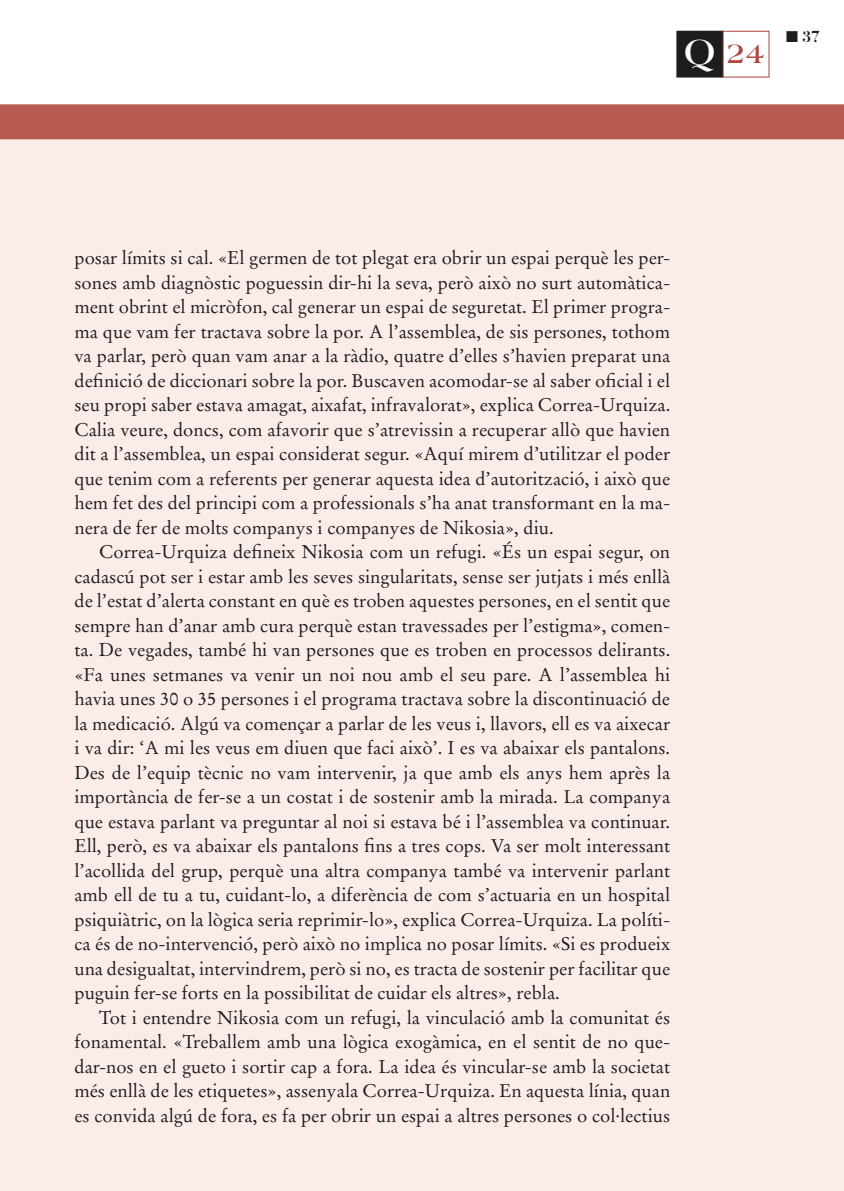
<style>
.page{position:relative;width:844px;height:1191px;background:#fff}
.page>*{position:absolute;margin:0;border:0;box-sizing:border-box;transform-origin:0 0}
.t1{font:700 29.57px "Americana BT";color:#ad473d}
.Reportaje_txt{font:18.38px/24.5px "Stempel Garamond LT Std";color:#1d1d1b;text-align:justify}
.t2{font:700 15.75px "Bauer Bodoni Std";color:#1d1d1b}
.s1{font-size:38.85px;color:#fff}
</style>
<div class="page">
<div style="left:0;top:139px;width:843px;height:1052px;background:#fbecea"></div>
<div style="left:0;top:104px;width:843px;height:35px;background:#b75a4f"></div>
<div style="left:676px;top:31px;width:46px;height:46px;background:#1d1d1b"></div>
<div style="left:676px;top:31px;width:46px;height:46px;border:1px solid #1d1d1b"></div>
<div style="left:722px;top:31px;width:47px;height:46px;background:#fff;border:1px solid #ad473d"></div>
<h1 class="t1" style="left:683px;top:35px;width:83px"><span class="s1">Q</span> 24</h1>
<p class="t2" style="left:785px;top:27px;width:35px">■ 37</p>
<p class="Reportaje_txt" style="left:74px;top:246px;width:597px">posar límits si cal. «El germen de tot plegat era obrir un espai perquè les per&shy;sones amb diagnòstic poguessin dir-hi la seva, però això no surt automàtica&shy;ment obrint el micròfon, cal generar un espai de seguretat. El primer progra&shy;ma que vam fer tractava sobre la por. A l’assemblea, de sis persones, tothom va parlar, però quan vam anar a la ràdio, quatre d’elles s’havien preparat una definició de diccionari sobre la por. Buscaven acomodar-se al saber oficial i el seu propi saber estava amagat, aixafat, infravalorat», explica Correa-Urquiza.<br>Calia veure, doncs, com afavorir que s’atrevissin a recuperar allò que havien dit a l’assemblea, un espai considerat segur. «Aquí mirem d’utilitzar el poder que tenim com a referents per generar aquesta idea d’autorització, i això que hem fet des del principi com a professionals s’ha anat transformant en la ma&shy;nera de fer de molts companys i companyes de Nikosia», diu.</p>
<p class="Reportaje_txt" style="left:74px;top:540px;width:597px;text-indent:25px">Correa-Urquiza defineix Nikosia com un refugi. «És un espai segur, on cadascú pot ser i estar amb les seves singularitats, sense ser jutjats i més enllà de l’estat d’alerta constant en què es troben aquestes persones, en el sentit que sempre han d’anar amb cura perquè estan travessades per l’estigma», comen&shy;ta. De vegades, també hi van persones que es troben en processos delirants. «Fa unes setmanes va venir un noi nou amb el seu pare. A l’assemblea hi havia unes 30 o 35 persones i el programa tractava sobre la discontinuació de la medicació. Algú va començar a parlar de les veus i, llavors, ell es va aixecar i va dir: ‘A mi les veus em diuen que faci això’. I es va abaixar els pantalons.<br>Des de l’equip tècnic no vam intervenir, ja que amb els anys hem après la importància de fer-se a un costat i de sostenir amb la mirada. La companya que estava parlant va preguntar al noi si estava bé i l’assemblea va continuar.<br>Ell, però, es va abaixar els pantalons fins a tres cops. Va ser molt interessant l’acollida del grup, perquè una altra companya també va intervenir parlant amb ell de tu a tu, cuidant-lo, a diferència de com s’actuaria en un hospital psiquiàtric, on la lògica seria reprimir-lo», explica Correa-Urquiza. La políti&shy;ca és de no-intervenció, però això no implica no posar límits. «Si es produeix una desigualtat, intervindrem, però si no, es tracta de sostenir per facilitar que puguin fer-se forts en la possibilitat de cuidar els altres», rebla.</p>
<p class="Reportaje_txt" style="left:74px;top:1005px;width:597px;text-indent:25px">Tot i entendre Nikosia com un refugi, la vinculació amb la comunitat és fonamental. «Treballem amb una lògica exogàmica, en el sentit de no que&shy;dar-nos en el gueto i sortir cap a fora. La idea és vincular-se amb la societat més enllà de les etiquetes», assenyala Correa-Urquiza. En aquesta línia, quan es convida algú de fora, es fa per obrir un espai a altres persones o col·lectius</p>
</div>
